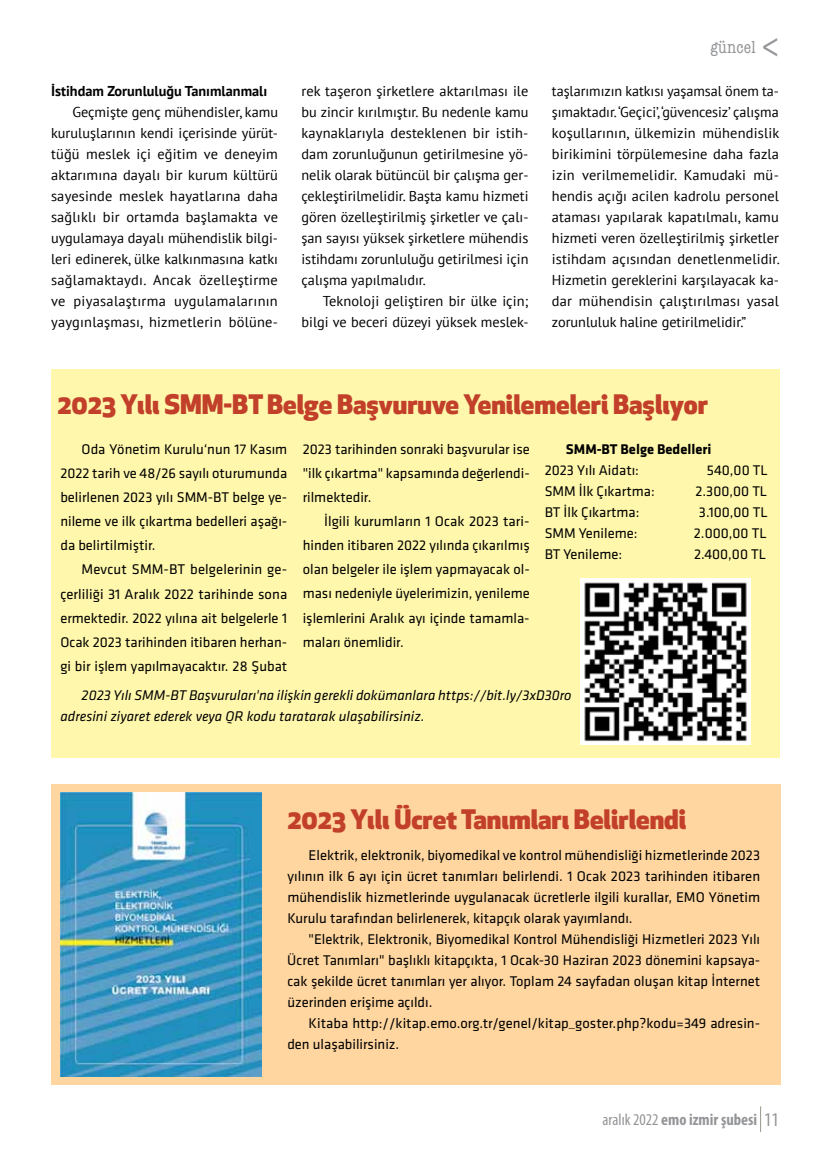
<style>
.page{position:relative;width:830px;height:1170px;background:#fff}
.page>*{position:absolute;margin:0;border:0;box-sizing:border-box;transform-origin:0 0}
.t1{font:800 26.25px "Apex New";color:#c23f2a}
.t2{font:condensed 18px "American Typewriter";letter-spacing:.01em;color:#939598}
.t3{font:700 condensed 16.5px "Myriad Pro";color:#939598}
.t4{font:14.55px/24px "Klavika";color:#000;text-align:justify}
.t5{font:italic 14.55px/21px "Klavika";color:#000}
.t6{font:700 14.55px "Klavika";color:#000}
.t7{font:14.25px/21px "PT Sans";color:#000;text-align:justify}
.t8{font:700 14.25px "PT Sans";color:#000}
.s1{font-weight:400}
.s2{font-weight:400;font-size:19.5px}
</style>
<div class="page">
<div style="left:51px;top:369px;width:727px;height:388px;background:#fff8ac"></div>
<img style="left:580px;top:579px;width:170px;height:165px">
<div style="left:51px;top:783px;width:729px;height:301px;background:#ffd69f"></div>
<img style="left:60px;top:792px;width:201px;height:284px">
<p class="t8" style="left:51px;top:81px;width:217px">İstihdam Zorunluluğu Tanımlanmalı</p>
<p class="t7" style="left:51px;top:101px;width:228px;text-indent:21px">Geçmişte genç mühendisler, kamu kuruluşlarının kendi içerisinde yürüt&shy;tüğü meslek içi eğitim ve deneyim aktarımına dayalı bir kurum kültürü sayesinde meslek hayatlarına daha sağlıklı bir ortamda başlamakta ve uygulamaya dayalı mühendislik bilgi&shy;leri edinerek, ülke kalkınmasına katkı sağlamaktaydı. Ancak özelleştirme ve piyasalaştırma uygulamalarının yaygınlaşması, hizmetlerin bölüne-</p>
<p class="t7" style="left:301px;top:80px;width:228px">rek taşeron şirketlere aktarılması ile bu zincir kırılmıştır. Bu nedenle kamu kaynaklarıyla desteklenen bir istih&shy;dam zorunluğunun getirilmesine yö&shy;nelik olarak bütüncül bir çalışma ger&shy;çekleştirilmelidir. Başta kamu hizmeti gören özelleştirilmiş şirketler ve çalı&shy;şan sayısı yüksek şirketlere mühendis istihdamı zorunluluğu getirilmesi için çalışma yapılmalıdır.</p>
<p class="t7" style="left:301px;top:290px;width:228px;text-align:right">Teknoloji geliştiren bir ülke için; bilgi ve beceri düzeyi yüksek meslek-</p>
<p class="t2" style="left:710px;top:33px;width:47px">güncel</p>
<p class="t7" style="left:551px;top:80px;width:229px">taşlarımızın katkısı yaşamsal önem ta&shy;şımaktadır. ‘Geçici’, ‘güvencesiz’ çalışma koşullarının, ülkemizin mühendislik birikimini törpülemesine daha fazla izin verilmemelidir. Kamudaki mü&shy;hendis açığı acilen kadrolu personel ataması yapılarak kapatılmalı, kamu hizmeti veren özelleştirilmiş şirketler istihdam açısından denetlenmelidir.<br>Hizmetin gereklerini karşılayacak ka&shy;dar mühendisin çalıştırılması yasal zorunluluk haline getirilmelidir.”</p>
<h1 class="t1" style="left:57px;top:386px;width:652px">2023 Yılı SMM-BT Belge Başvuruve Yenilemeleri Başlıyor</h1>
<p class="t4" style="left:302px;top:437px;width:228px">2023 tarihinden sonraki başvurular ise "ilk çıkartma" kapsamında değerlendi&shy;rilmektedir.</p>
<p class="t4" style="left:302px;top:509px;width:228px;text-indent:21px">İlgili kurumların 1 Ocak 2023 tari&shy;hinden itibaren 2022 yılında çıkarılmış olan belgeler ile işlem yapmayacak ol&shy;ması nedeniyle üyelerimizin, yenileme işlemlerini Aralık ayı içinde tamamla&shy;maları önemlidir.</p>
<p class="t4" style="left:60px;top:437px;width:228px;text-indent:21px">Oda Yönetim Kurulu‘nun 17 Kasım 2022 tarih ve 48/26 sayılı oturumunda belirlenen 2023 yılı SMM-BT belge ye&shy;nileme ve ilk çıkartma bedelleri aşağı&shy;da belirtilmiştir.</p>
<p class="t4" style="left:60px;top:557px;width:228px;text-indent:21px">Mevcut SMM-BT belgelerinin ge&shy;çerliliği 31 Aralık 2022 tarihinde sona ermektedir. 2022 yılına ait belgelerle 1<br>Ocak 2023 tarihinden itibaren herhan&shy;gi bir işlem yapılmayacaktır. 28 Şubat</p>
<p class="t6" style="left:565px;top:441px;width:147px">SMM-BT Belge Bedelleri</p>
<p class="t4" style="left:544px;top:458px;width:96px">2023 Yılı Aidatı:</p>
<p class="t4" style="left:706px;top:458px;width:62px">540,00 TL</p>
<p class="t4" style="left:544px;top:479px;width:111px">SMM İlk Çıkartma:</p>
<p class="t4" style="left:695px;top:479px;width:73px">2.300,00 TL</p>
<p class="t4" style="left:544px;top:500px;width:96px">BT İlk Çıkartma:</p>
<p class="t4" style="left:698px;top:500px;width:70px">3.100,00 TL</p>
<p class="t4" style="left:544px;top:521px;width:94px">SMM Yenileme:</p>
<p class="t4" style="left:693px;top:521px;width:74px">2.000,00 TL</p>
<p class="t4" style="left:544px;top:542px;width:79px">BT Yenileme:</p>
<p class="t4" style="left:693px;top:542px;width:73px">2.400,00 TL</p>
<p class="t5" style="left:60px;top:684px;width:512px;text-indent:21px">2023 Yılı SMM-BT Başvuruları'na ilişkin gerekli dokümanlara https://bit.ly/3xD30ro adresini ziyaret ederek veya QR kodu taratarak ulaşabilirsiniz.</p>
<h1 class="t1" style="left:287px;top:800px;width:400px">2023 Yılı Ücret Tanımları Belirlendi</h1>
<p class="t4" style="left:287px;top:843px;width:474px;line-height:21px;text-indent:21px">Elektrik, elektronik, biyomedikal ve kontrol mühendisliği hizmetlerinde 2023 yılının ilk 6 ayı için ücret tanımları belirlendi. 1 Ocak 2023 tarihinden itibaren mühendislik hizmetlerinde uygulanacak ücretlerle ilgili kurallar, EMO Yönetim Kurulu tarafından belirlenerek, kitapçık olarak yayımlandı.</p>
<p class="t4" style="left:287px;top:927px;width:474px;line-height:21px;text-indent:21px">"Elektrik, Elektronik, Biyomedikal Kontrol Mühendisliği Hizmetleri 2023 Yılı Ücret Tanımları" başlıklı kitapçıkta, 1 Ocak-30 Haziran 2023 dönemini kapsaya&shy;cak şekilde ücret tanımları yer alıyor. Toplam 24 sayfadan oluşan kitap İnternet üzerinden erişime açıldı.</p>
<p class="t4" style="left:287px;top:1011px;width:474px;line-height:21px;text-indent:21px">Kitaba http://kitap.emo.org.tr/genel/kitap_goster.php?kodu=349 adresin&shy;den ulaşabilirsiniz.</p>
<p class="t3" style="left:602px;top:1109px;width:178px"><span class="s1">aralık 2022</span> emo izmir şubesi <span class="s2">11</span></p>
</div>
